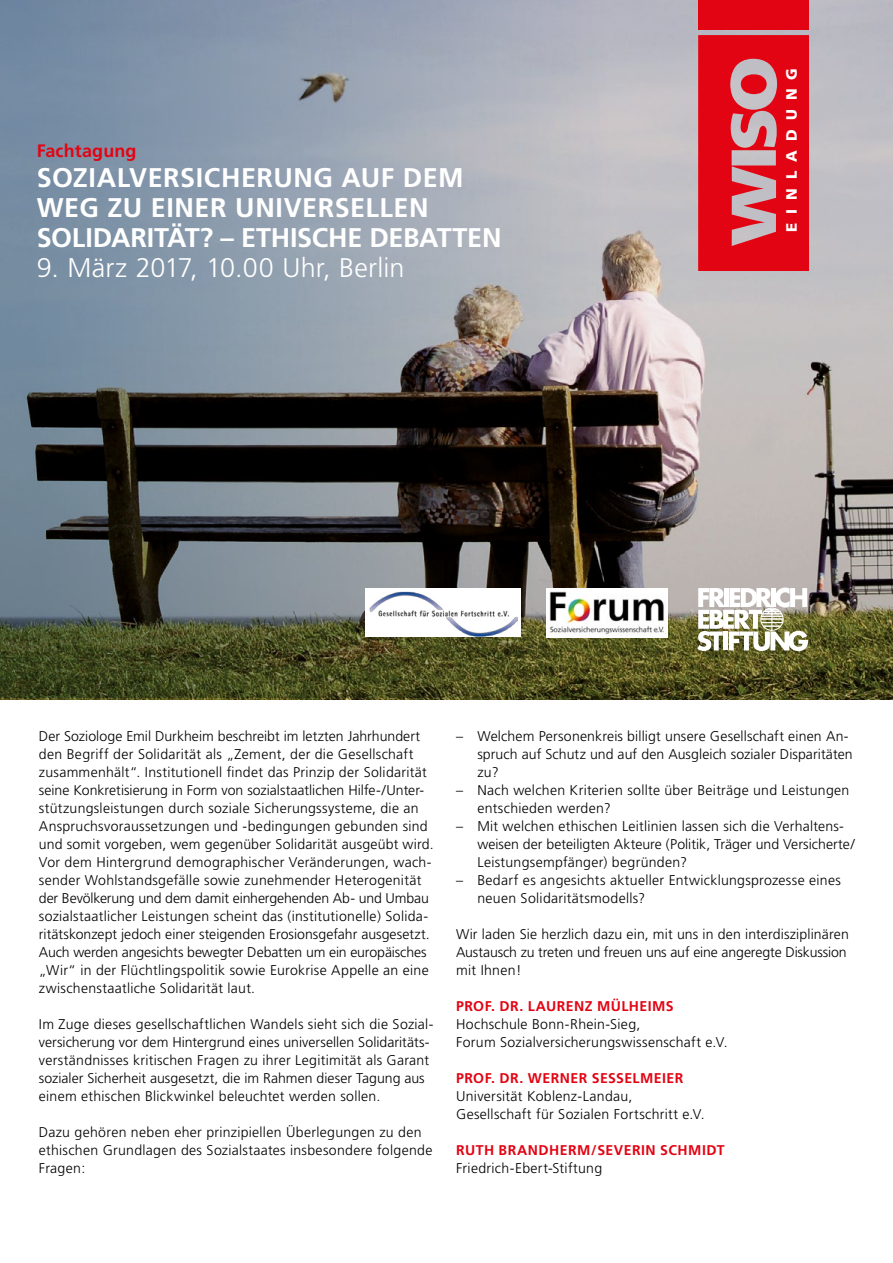
<style>
.page{position:relative;width:893px;height:1263px;background:#fff}
.page>*{position:absolute;margin:0;border:0;box-sizing:border-box;transform-origin:0 0}
.t1{font:700 27px/30px "Frutiger CE";letter-spacing:.015em;color:#fff}
.t2{font:300 27px "Frutiger";letter-spacing:.005em;color:#fff}
.t3{font:700 18px "Frutiger CE";letter-spacing:.01em;color:#e30413}
.t4{font:900 15px "Frutiger";letter-spacing:.6em;color:#fff}
.t5{font:300 14.1px/18px "Frutiger";letter-spacing:.015em;color:#000}
.t6{font:700 14.1px "Frutiger CE";letter-spacing:.03em;color:#e30413}
</style>
<div class="page">
<img style="left:0;top:0;width:893px;height:698px">
<div style="left:698px;top:0;width:111px;height:30px;background:#e30413"></div>
<svg style="left:698px;top:35px;width:111px;height:236px;background:#db2c39"></svg>
<svg style="left:697px;top:587px;width:111px;height:64px"></svg>
<img style="left:546px;top:589px;width:121px;height:48px">
<div style="left:365px;top:589px;width:156px;height:48px;background:#fff"></div>
<img style="left:369px;top:591px;width:148px;height:46px">
<p class="t3" style="left:37px;top:140px;width:101px">Fachtagung</p>
<h1 class="t1" style="left:37px;top:162px;width:466px">SOZIALVERSICHERUNG AUF DEM<br>WEG ZU EINER UNIVERSELLEN<br>SOLIDARITÄT? – ETHISCHE DEBATTEN</h1>
<h1 class="t2" style="left:37px;top:252px;width:369px">9. März 2017, 10.00 Uhr, Berlin</h1>
<p class="t4" style="left:783px;top:232px;width:166px;rotate:-90deg">EINLADUNG</p>
<p class="t5" style="left:39px;top:727px;width:396px">Der Soziologe Emil Durkheim beschreibt im letzten Jahrhundert den Begriff der Solidarität als „Zement, der die Gesellschaft zusammenhält“. Institutionell findet das Prinzip der Solidarität seine Konkretisierung in Form von sozialstaatlichen Hilfe-/Unter&shy;stützungsleistungen durch soziale Sicherungssysteme, die an Anspruchsvoraussetzungen und -bedingungen gebunden sind und somit vorgeben, wem gegenüber Solidarität ausgeübt wird.<br>Vor dem Hintergrund demographischer Veränderungen, wach&shy;sender Wohlstandsgefälle sowie zunehmender Heterogenität der Bevölkerung und dem damit einhergehenden Ab- und Umbau sozialstaatlicher Leistungen scheint das (institutionelle) Solida&shy;ritätskonzept jedoch einer steigenden Erosionsgefahr ausgesetzt.<br>Auch werden angesichts bewegter Debatten um ein europäisches „Wir“ in der Flüchtlingspolitik sowie Eurokrise Appelle an eine zwischenstaatliche Solidarität laut.</p>
<p class="t5" style="left:39px;top:1015px;width:396px">Im Zuge dieses gesellschaftlichen Wandels sieht sich die Sozial&shy;versicherung vor dem Hintergrund eines universellen Solidaritäts&shy;verständnisses kritischen Fragen zu ihrer Legitimität als Garant sozialer Sicherheit ausgesetzt, die im Rahmen dieser Tagung aus einem ethischen Blickwinkel beleuchtet werden sollen.</p>
<p class="t5" style="left:39px;top:1123px;width:395px">Dazu gehören neben eher prinzipiellen Überlegungen zu den ethischen Grundlagen des Sozialstaates insbesondere folgende<br>Fragen:</p>
<p class="t5" style="left:477px;top:727px;width:377px;text-indent:-21px">– Welchem Personenkreis billigt unsere Gesellschaft einen An&shy;spruch auf Schutz und auf den Ausgleich sozialer Disparitäten zu?</p>
<p class="t5" style="left:477px;top:781px;width:374px;text-indent:-21px">– Nach welchen Kriterien sollte über Beiträge und Leistungen entschieden werden?</p>
<p class="t5" style="left:477px;top:817px;width:379px;text-indent:-21px">– Mit welchen ethischen Leitlinien lassen sich die Verhaltens&shy;weisen der beteiligten Akteure (Politik, Träger und Versicherte/<br>Leistungsempfänger) begründen?</p>
<p class="t5" style="left:477px;top:871px;width:365px;text-indent:-21px">– Bedarf es angesichts aktueller Entwicklungsprozesse eines neuen Solidaritätsmodells?</p>
<p class="t5" style="left:456px;top:925px;width:394px">Wir laden Sie herzlich dazu ein, mit uns in den interdisziplinären<br>Austausch zu treten und freuen uns auf eine angeregte Diskussion mit Ihnen!</p>
<p class="t6" style="left:456px;top:997px;width:219px">PROF. DR. LAURENZ MÜLHEIMS</p>
<p class="t5" style="left:456px;top:1015px;width:273px">Hochschule Bonn-Rhein-Sieg,<br>Forum Sozialversicherungswissenschaft e.V.</p>
<p class="t6" style="left:456px;top:1069px;width:229px">PROF. DR. WERNER SESSELMEIER</p>
<p class="t5" style="left:456px;top:1087px;width:250px">Universität Koblenz-Landau,<br>Gesellschaft für Sozialen Fortschritt e.V.</p>
<p class="t6" style="left:456px;top:1142px;width:270px">RUTH BRANDHERM/SEVERIN SCHMIDT</p>
<p class="t5" style="left:456px;top:1159px;width:148px">Friedrich-Ebert-Stiftung</p>
</div>
